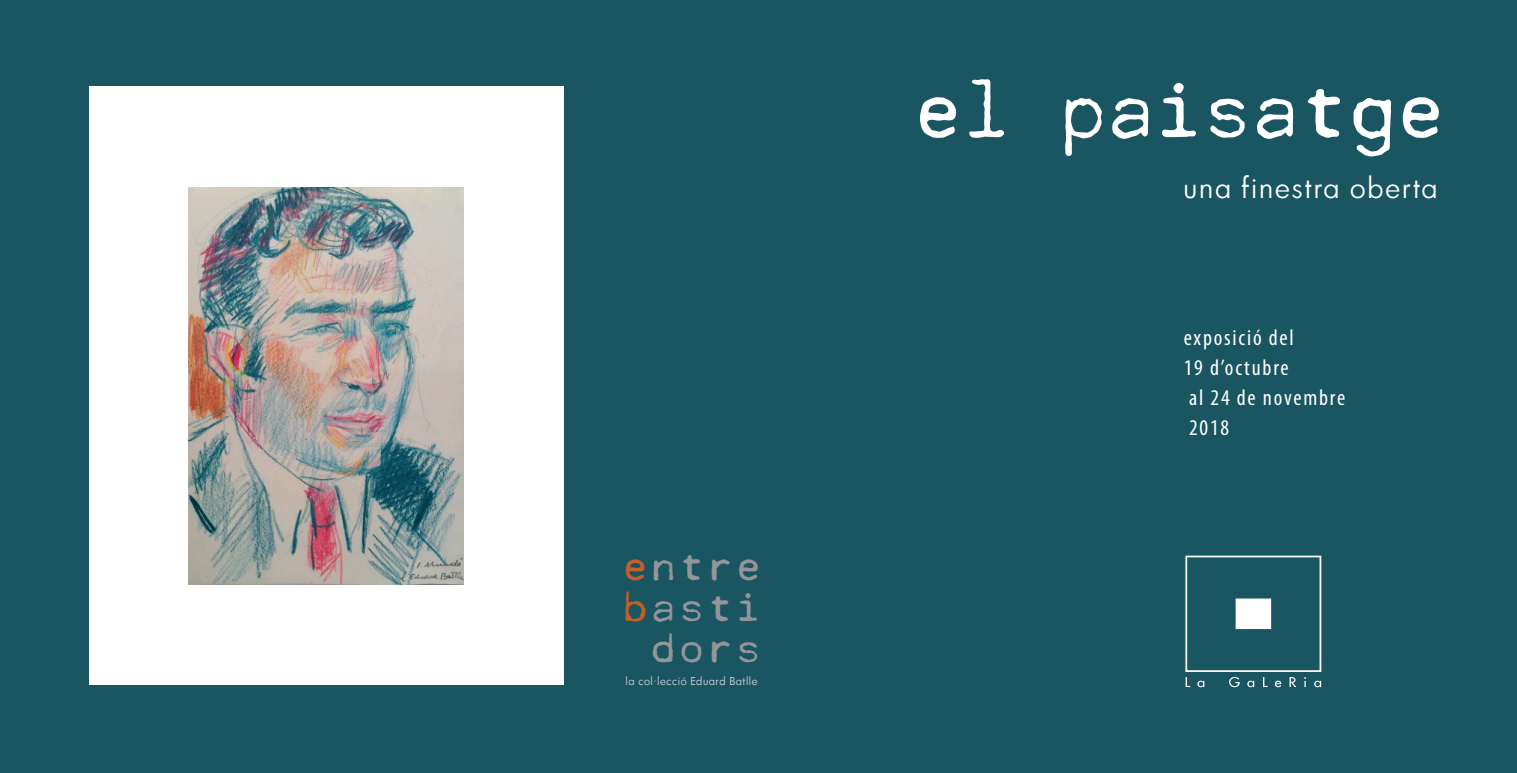
<style>
.page{position:relative;width:1517px;height:773px;background:#fff}
.page>*{position:absolute;margin:0;border:0;box-sizing:border-box;transform-origin:0 0}
.t1{font:74.25px "Cella";letter-spacing:-.05em;color:#fff}
.t2{font:38.25px/41px "Cella";letter-spacing:.04em;color:#939598;text-align:right}
.t3{font:27.25px "Luz Sans";letter-spacing:.07em;color:#fff}
.t4{font:condensed 22.5px/30px "Myriad Pro";letter-spacing:.08em;color:#fff}
.t5{font:10.5px "Luz Sans";letter-spacing:.05em;color:#d1d2d4}
.s1{color:#c75e28}
</style>
<div class="page">
<div style="left:0;top:0;width:1517px;height:772px;background:#1a5562"></div>
<div style="left:89px;top:86px;width:474px;height:599px;background:#fff"></div>
<img style="left:188px;top:188px;width:276px;height:396px">
<div style="left:1236px;top:599px;width:34px;height:29px;background:#fff"></div>
<div style="left:1235px;top:598px;width:36px;height:31px;border:2px solid #fff"></div>
<div style="left:1185px;top:555px;width:136px;height:116px;border:2px solid #fff"></div>
<svg style="left:1185px;top:677px;width:5px;height:10px"></svg>
<svg style="left:1197px;top:680px;width:7px;height:7px"></svg>
<svg style="left:1229px;top:676px;width:10px;height:11px"></svg>
<svg style="left:1247px;top:680px;width:7px;height:7px"></svg>
<svg style="left:1263px;top:677px;width:4px;height:10px"></svg>
<svg style="left:1274px;top:680px;width:7px;height:7px"></svg>
<svg style="left:1289px;top:677px;width:7px;height:10px"></svg>
<svg style="left:1304px;top:677px;width:2px;height:10px"></svg>
<svg style="left:1314px;top:680px;width:7px;height:7px"></svg>
<h2 class="t2" style="left:621px;top:546px;width:142px"><span class="s1">e</span>ntre <span class="s1">b</span>asti dors</h2>
<p class="t5" style="left:625px;top:674px;width:134px">la col·lecció Eduard Batlle</p>
<h1 class="t1" style="left:911px;top:68px;width:536px">el paisatge</h1>
<p class="t3" style="left:1183px;top:170px;width:255px">una finestra oberta</p>
<p class="t4" style="left:1183px;top:322px;width:163px">exposició del<br>19 d’octubre<br>al 24 de novembre<br>2018</p>
</div>
